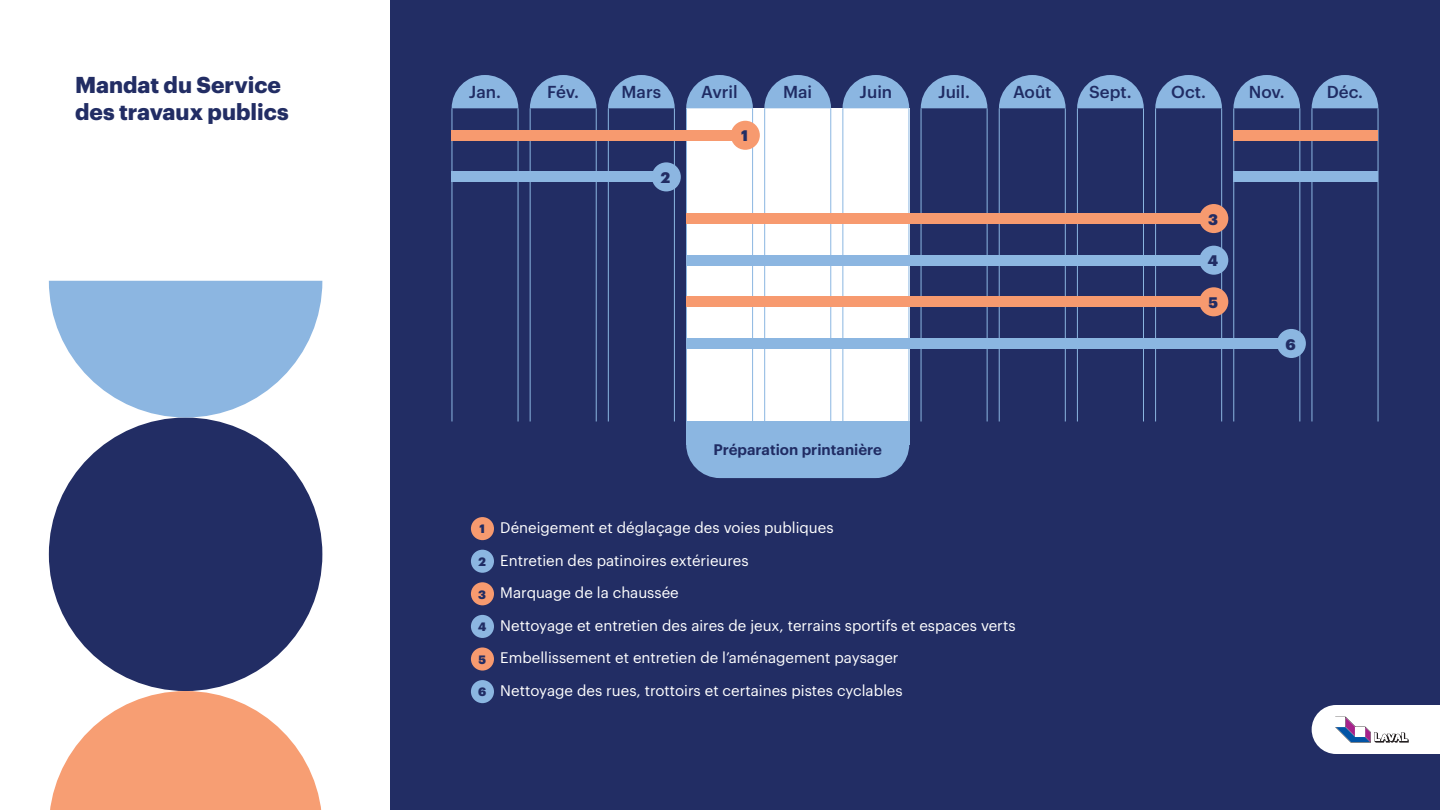
<style>
.page{position:relative;width:1440px;height:810px;background:#fff}
.page>*{position:absolute;margin:0;border:0;box-sizing:border-box;transform-origin:0 0}
.t1{font:700 22.5px/27px "Graphik";color:#222d64}
.t2{font:500 16.95px "Graphik";color:#202c64}
.t3{font:15px/32.6px "Graphik";color:#fff}
.t4{font:600 15px "Graphik";color:#202c64}
.t5{font:900 15px "Graphik";color:#222d64}
.s1{font-weight:900;font-size:11.93px;color:#202c64}
</style>
<div class="page">
<div style="left:390px;top:0;width:1050px;height:810px;background:#222d64"></div>
<div style="left:686px;top:411px;width:223px;height:67px;background:#8bb6e1;border-radius:34px"></div>
<div style="left:686px;top:109px;width:223px;height:336px;background:#fff"></div>
<svg style="left:452px;top:75px;width:66px;height:33px"></svg>
<hr style="left:452px;top:108px;width:1px;height:313px;background:#8bb6e1">
<hr style="left:518px;top:108px;width:1px;height:313px;background:#8bb6e1">
<svg style="left:530px;top:75px;width:67px;height:33px"></svg>
<hr style="left:530px;top:108px;width:1px;height:313px;background:#8bb6e1">
<hr style="left:596px;top:108px;width:1px;height:313px;background:#8bb6e1">
<svg style="left:608px;top:75px;width:67px;height:33px"></svg>
<hr style="left:608px;top:108px;width:1px;height:313px;background:#8bb6e1">
<hr style="left:674px;top:108px;width:1px;height:313px;background:#8bb6e1">
<hr style="left:686px;top:108px;width:1px;height:313px;background:#8bb6e1">
<svg style="left:686px;top:75px;width:67px;height:33px"></svg>
<hr style="left:752px;top:108px;width:1px;height:313px;background:#8bb6e1">
<svg style="left:764px;top:75px;width:67px;height:33px"></svg>
<hr style="left:764px;top:108px;width:1px;height:313px;background:#8bb6e1">
<hr style="left:830px;top:108px;width:1px;height:313px;background:#8bb6e1">
<svg style="left:843px;top:75px;width:66px;height:33px"></svg>
<hr style="left:843px;top:108px;width:1px;height:313px;background:#8bb6e1">
<hr style="left:909px;top:108px;width:1px;height:313px;background:#8bb6e1">
<svg style="left:921px;top:75px;width:66px;height:33px"></svg>
<hr style="left:921px;top:108px;width:1px;height:313px;background:#8bb6e1">
<hr style="left:987px;top:108px;width:1px;height:313px;background:#8bb6e1">
<svg style="left:999px;top:75px;width:67px;height:33px"></svg>
<hr style="left:999px;top:108px;width:1px;height:313px;background:#8bb6e1">
<hr style="left:1065px;top:108px;width:1px;height:313px;background:#8bb6e1">
<svg style="left:1077px;top:75px;width:67px;height:33px"></svg>
<hr style="left:1077px;top:108px;width:1px;height:313px;background:#8bb6e1">
<hr style="left:1143px;top:108px;width:1px;height:313px;background:#8bb6e1">
<svg style="left:1155px;top:75px;width:67px;height:33px"></svg>
<hr style="left:1155px;top:108px;width:1px;height:313px;background:#8bb6e1">
<hr style="left:1221px;top:108px;width:1px;height:313px;background:#8bb6e1">
<svg style="left:1233px;top:75px;width:67px;height:33px"></svg>
<hr style="left:1233px;top:108px;width:1px;height:313px;background:#8bb6e1">
<hr style="left:1300px;top:108px;width:1px;height:313px;background:#8bb6e1">
<svg style="left:1312px;top:75px;width:66px;height:33px"></svg>
<hr style="left:1312px;top:108px;width:1px;height:313px;background:#8bb6e1">
<hr style="left:1378px;top:108px;width:1px;height:313px;background:#8bb6e1">
<div style="left:452px;top:130px;width:294px;height:10px;background:#f79a6f"></div>
<div style="left:686px;top:297px;width:536px;height:10px;background:#f79a6f"></div>
<div style="left:452px;top:172px;width:223px;height:10px;background:#8cb6e1"></div>
<div style="left:686px;top:213px;width:528px;height:11px;background:#f79a6f"></div>
<div style="left:686px;top:255px;width:528px;height:10px;background:#8cb6e1"></div>
<div style="left:1233px;top:130px;width:145px;height:10px;background:#f79a6f"></div>
<div style="left:1233px;top:172px;width:145px;height:10px;background:#8cb6e1"></div>
<div style="left:731px;top:121px;width:29px;height:29px;background:#f79a6f;border-radius:50%"></div>
<div style="left:652px;top:162px;width:29px;height:29px;background:#8cb6e1;border-radius:50%"></div>
<div style="left:1199px;top:204px;width:29px;height:29px;background:#f79a6f;border-radius:50%"></div>
<div style="left:1199px;top:246px;width:29px;height:29px;background:#8cb6e1;border-radius:50%"></div>
<div style="left:1199px;top:287px;width:29px;height:29px;background:#f79a6f;border-radius:50%"></div>
<div style="left:687px;top:338px;width:613px;height:11px;background:#8bb6e1"></div>
<div style="left:1277px;top:329px;width:29px;height:29px;background:#8bb6e1;border-radius:50%"></div>
<svg style="left:1312px;top:705px;width:128px;height:49px;background:#e6e6ed"></svg>
<div style="left:471px;top:517px;width:23px;height:23px;background:#f79a6f;border-radius:50%"></div>
<div style="left:471px;top:550px;width:23px;height:23px;background:#8cb6e1;border-radius:50%"></div>
<div style="left:471px;top:582px;width:23px;height:23px;background:#f79a6f;border-radius:50%"></div>
<div style="left:471px;top:615px;width:23px;height:23px;background:#8cb6e1;border-radius:50%"></div>
<div style="left:471px;top:647px;width:23px;height:24px;background:#f79a6f;border-radius:50%"></div>
<div style="left:471px;top:680px;width:23px;height:23px;background:#8bb6e1;border-radius:50%"></div>
<div style="left:49px;top:418px;width:273px;height:273px;background:#222d64;border-radius:50%"></div>
<svg style="left:49px;top:281px;width:273px;height:137px"></svg>
<svg style="left:50px;top:691px;width:272px;height:119px"></svg>
<div style="left:686px;top:422px;width:223px;height:23px;background:#8bb6e1"></div>
<h1 class="t1" style="left:75px;top:70px;width:215px">Mandat du Service des travaux publics</h1>
<p class="t2" style="left:469px;top:79px;width:34px">Jan.</p>
<p class="t2" style="left:547px;top:79px;width:33px">Fév.</p>
<p class="t2" style="left:622px;top:79px;width:41px">Mars</p>
<p class="t2" style="left:701px;top:79px;width:38px">Avril</p>
<p class="t2" style="left:783px;top:79px;width:31px">Mai</p>
<p class="t2" style="left:860px;top:79px;width:34px">Juin</p>
<p class="t2" style="left:938px;top:79px;width:33px">Juil.</p>
<p class="t2" style="left:1013px;top:79px;width:40px">Août</p>
<p class="t2" style="left:1089px;top:79px;width:44px">Sept.</p>
<p class="t2" style="left:1171px;top:79px;width:36px">Oct.</p>
<p class="t2" style="left:1249px;top:79px;width:37px">Nov.</p>
<p class="t2" style="left:1327px;top:79px;width:38px">Déc.</p>
<p class="t5" style="left:741px;top:124px;width:8px">1</p>
<p class="t5" style="left:661px;top:166px;width:11px">2</p>
<p class="t5" style="left:1208px;top:207px;width:11px">3</p>
<p class="t5" style="left:1208px;top:249px;width:12px">4</p>
<p class="t5" style="left:1208px;top:291px;width:11px">5</p>
<p class="t5" style="left:1286px;top:332px;width:12px">6</p>
<p class="t4" style="left:713px;top:438px;width:170px">Préparation printanière</p>
<p class="t3" style="left:478px;top:510px;width:539px"><span class="s1">1</span> Déneigement et déglaçage des voies publiques<br><span class="s1">2</span> Entretien des patinoires extérieures<br><span class="s1">3</span> Marquage de la chaussée<br><span class="s1">4</span> Nettoyage et entretien des aires de jeux, terrains sportifs et espaces verts <span class="s1">5</span> Embellissement et entretien de l’aménagement paysager<br><span class="s1">6</span> Nettoyage des rues, trottoirs et certaines pistes cyclables</p>
</div>
